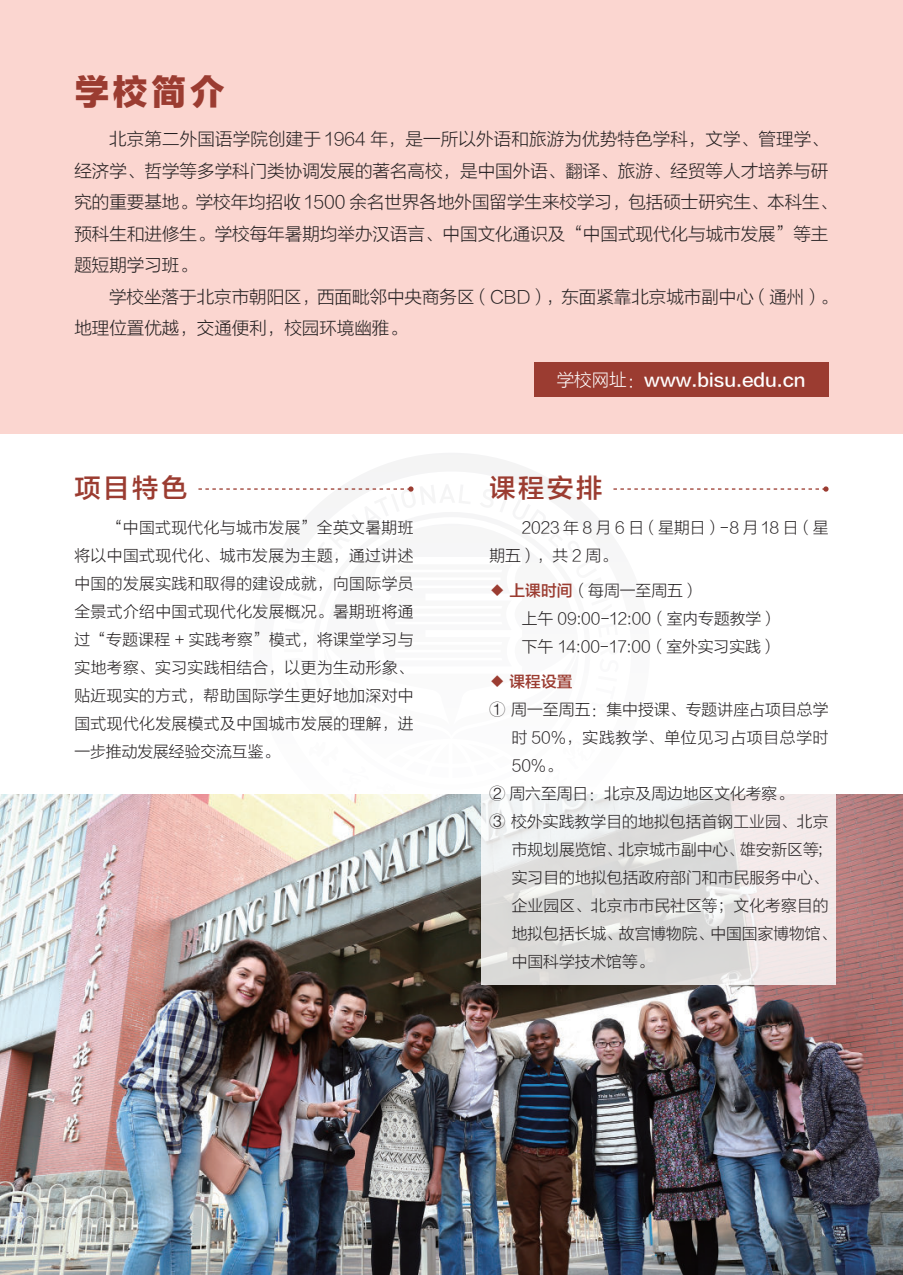
<style>
.page{position:relative;width:903px;height:1275px;background:#fff}
.page>*{position:absolute;margin:0;border:0;box-sizing:border-box;transform-origin:0 0}
.t1{font:35px "FZLTTHK GBK1 0";color:#9b3c31}
.t2{font:26.25px "FZLTZHK GBK1 0";letter-spacing:.1em;color:#9b3c31}
.t3{font:17.5px/31.5px "FZLTXHK GBK1 0";color:#231f20}
.t4{font:17.5px "FZLTZHK GBK1 0";color:#fff}
.t5{font:15.75px/28px "FZLTXHK GBK1 0";letter-spacing:.005em;color:#231f20}
.t6{font:15.75px "FZLTXHK GBK1 0";letter-spacing:.045em;color:#231f20}
.t7{font:15.75px "FZLTZHK GBK1 0";color:#9b3c31}
.s1{font-family:"FZLTXHK GBK1 0"}
.s2{font-family:"FZLTZHK GBK1 0";color:#9b3c31}
</style>
<div class="page">
<svg style="left:346px;top:453px;width:211px;height:31px;fill:#f4f4f5"></svg>
<img style="left:0;top:795px;width:903px;height:480px">
<div style="left:0;top:0;width:903px;height:434px;background:#fbd6d0"></div>
<div style="left:534px;top:362px;width:294px;height:35px;background:#9b3c31"></div>
<svg style="left:198px;top:484px;width:630px;height:343px"></svg>
<svg style="left:481px;top:787px;width:355px;height:197px"></svg>
<h1 class="t1" style="left:74px;top:73px;width:152px">学校简介</h1>
<p class="t3" style="left:74px;top:124px;width:764px;text-indent:35px">北京第二外国语学院创建于 1964 年，是一所以外语和旅游为优势特色学科，文学、管理学、经济学、哲学等多学科门类协调发展的著名高校，是中国外语、翻译、旅游、经贸等人才培养与研究的重要基地。学校年均招收 1500 余名世界各地外国留学生来校学习，包括硕士研究生、本科生、预科生和进修生。学校每年暑期均举办汉语言、中国文化通识及“中国式现代化与城市发展”等主题短期学习班。</p>
<p class="t3" style="left:74px;top:282px;width:764px;text-indent:35px">学校坐落于北京市朝阳区，西面毗邻中央商务区（CBD），东面紧靠北京城市副中心（通州）。地理位置优越，交通便利，校园环境幽雅。</p>
<p class="t4" style="left:557px;top:370px;width:250px"><span class="s1">学校网址：</span>www.bisu.edu.cn</p>
<h2 class="t2" style="left:74px;top:473px;width:114px">项目特色</h2>
<p class="t5" style="left:74px;top:514px;width:341px;text-align:justify;text-indent:32px">“中国式现代化与城市发展”全英文暑期班将以中国式现代化、城市发展为主题，通过讲述中国的发展实践和取得的建设成就，向国际学员全景式介绍中国式现代化发展概况。暑期班将通过“专题课程 + 实践考察”模式，将课堂学习与实地考察、实习实践相结合，以更为生动形象、贴近现实的方式，帮助国际学生更好地加深对中国式现代化发展模式及中国城市发展的理解，进一步推动发展经验交流互鉴。</p>
<h2 class="t2" style="left:489px;top:473px;width:114px">课程安排</h2>
<p class="t5" style="left:489px;top:514px;width:341px;text-indent:32px">2023 年 8 月 6 日（星期日）-8 月 18 日（星期五），共 2 周。</p>
<p class="t5" style="left:522px;top:577px;width:257px;text-indent:-32px"><span class="s2">◆ 上课时间</span>（每周一至周五）<br>上午 09:00-12:00（室内专题教学）下午 14:00-17:00（室外实习实践）</p>
<p class="t7" style="left:489px;top:673px;width:85px">◆ 课程设置</p>
<p class="t5" style="left:489px;top:696px;width:341px">① 周一至周五：集中授课、专题讲座占项目总学</p>
<p class="t6" style="left:512px;top:729px;width:318px">时 50%，实践教学、单位见习占项目总学时</p>
<p class="t5" style="left:512px;top:752px;width:52px">50%。</p>
<p class="t5" style="left:489px;top:780px;width:305px">② 周六至周日：北京及周边地区文化考察。</p>
<p class="t5" style="left:489px;top:808px;width:340px">③ 校外实践教学目的地拟包括首钢工业园、北京</p>
<p class="t5" style="left:512px;top:836px;width:322px">市规划展览馆、北京城市副中心、雄安新区等；</p>
<p class="t5" style="left:512px;top:864px;width:318px">实习目的地拟包括政府部门和市民服务中心、</p>
<p class="t5" style="left:512px;top:892px;width:318px">企业园区、北京市市民社区等；文化考察目的</p>
<p class="t5" style="left:512px;top:920px;width:326px">地拟包括长城、故宫博物院、中国国家博物馆、</p>
<p class="t5" style="left:512px;top:948px;width:143px">中国科学技术馆等。</p>
</div>
